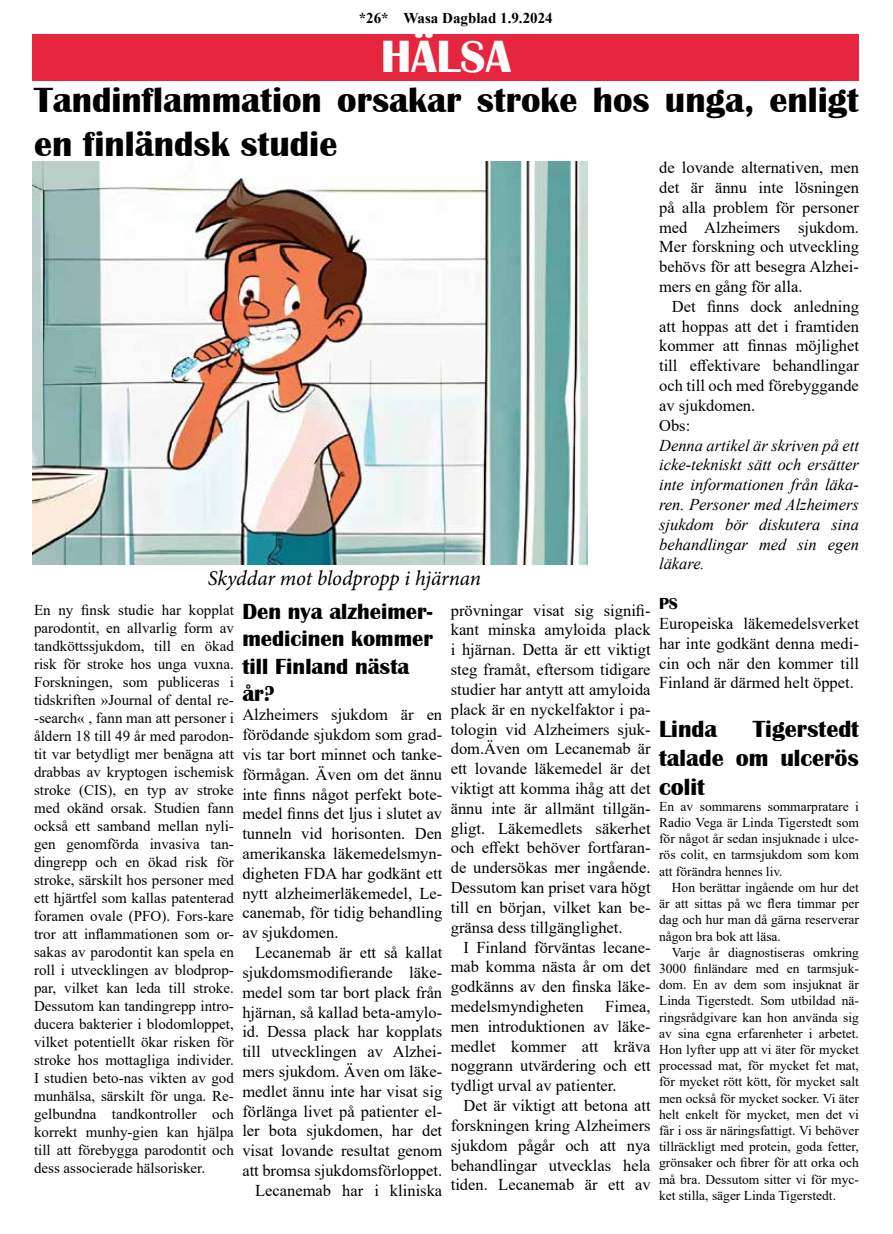
<style>
.page{position:relative;width:893px;height:1234px;background:#fff}
.page>*{position:absolute;margin:0;border:0;box-sizing:border-box;transform-origin:0 0}
.t1{font:700 46.5px "Britannic";color:#fbfdfc}
.t2{font:700 36px/43.2px "Britannic";color:#000}
.t3{font:700 24px/28.8px "Britannic";color:#000;text-align:justify}
.t4{font:700 22.5px/27px "Britannic";color:#000}
.t5{font:italic 21px "Minion Pro";letter-spacing:-.01em;color:#000}
.t6{font:16.5px/19.8px "Times New Roman";color:#000;text-align:justify}
.t7{font:italic 16.5px/19.8px "Times New Roman";color:#000;text-align:justify}
.t8{font:700 16.5px "Britannic";color:#000}
.t9{font:15px/18px "Times New Roman";color:#000;text-align:justify}
.t10{font:700 15px "Times New Roman";color:#000}
.t11{font:13.5px/16.2px "Times New Roman";color:#000;text-align:justify}
</style>
<div class="page">
<div style="left:33px;top:34px;width:826px;height:47px;background:#e6263e"></div>
<img style="left:33px;top:162px;width:554px;height:402px">
<p class="t10" style="left:359px;top:7px;width:195px">*26* Wasa Dagblad 1.9.2024</p>
<h1 class="t1" style="left:381px;top:30px;width:132px">HÄLSA</h1>
<h2 class="t2" style="left:34px;top:79px;width:826px">Tandinflammation orsakar stroke hos unga, enligt en finländsk studie</h2>
<p class="t6" style="left:659px;top:157px;width:201px">de lovande alternativen, men det är ännu inte lösningen på alla problem för personer med Alzheimers sjukdom.<br>Mer forskning och utveckling behövs för att besegra Alzhei&shy;mers en gång för alla.</p>
<p class="t6" style="left:659px;top:296px;width:201px;text-align:left;text-indent:13px">Det finns dock anledning att hoppas att det i framtiden kommer att finnas möjlighet till effektivare behandlingar och till och med förebyggande av sjukdomen.<br>Obs:</p>
<p class="t7" style="left:659px;top:434px;width:201px">Denna artikel är skriven på ett icke-tekniskt sätt och ersätter inte informationen från läka&shy;ren. Personer med Alzheimers sjukdom bör diskutera sina behandlingar med sin egen läkare.</p>
<p class="t8" style="left:659px;top:594px;width:20px">PS</p>
<p class="t6" style="left:659px;top:612px;width:201px">Europeiska läkemedelsverket har inte godkänt denna medi&shy;cin och när den kommer till Finland är därmed helt öppet.</p>
<h3 class="t3" style="left:659px;top:714px;width:60px">Linda</h3>
<p class="t5" style="left:208px;top:564px;width:275px">Skyddar mot blodpropp i hjärnan</p>
<p class="t6" style="left:451px;top:599px;width:201px">prövningar visat sig signifi&shy;kant minska amyloida plack i hjärnan. Detta är ett viktigt steg framåt, eftersom tidigare studier har antytt att amyloida plack är en nyckelfaktor i pa&shy;tologin vid Alzheimers sjuk&shy;dom.Även om Lecanemab är ett lovande läkemedel är det viktigt att komma ihåg att det ännu inte är allmänt tillgän&shy;gligt. Läkemedlets säkerhet och effekt behöver fortfaran&shy;de undersökas mer ingående.<br>Dessutom kan priset vara högt till en början, vilket kan be&shy;gränsa dess tillgänglighet.</p>
<p class="t6" style="left:451px;top:936px;width:201px;text-indent:13px">I Finland förväntas lecane&shy;mab komma nästa år om det godkänns av den finska läke&shy;medelsmyndigheten</p>
<p class="t9" style="left:34px;top:600px;width:201px">En ny finsk studie har kopplat parodontit, en allvarlig form av tandköttssjukdom, till en ökad risk för stroke hos unga vuxna.<br>Forskningen, som publiceras i tidskriften »Journal of dental re--search« , fann man att personer i åldern 18 till 49 år med parodon&shy;tit var betydligt mer benägna att drabbas av kryptogen ischemisk stroke (CIS), en typ av stroke med okänd orsak. Studien fann också ett samband mellan nyli&shy;gen genomförda invasiva tan&shy;dingrepp och en ökad risk för stroke, särskilt hos personer med ett hjärtfel som kallas patenterad foramen ovale (PFO). Fors-kare tror att inflammationen som or&shy;sakas av parodontit kan spela en roll i utvecklingen av blodprop&shy;par, vilket kan leda till stroke.<br>Dessutom kan tandingrepp intro&shy;ducera bakterier i blodomloppet, vilket potentiellt ökar risken för stroke hos mottagliga individer.<br>I studien beto-nas vikten av god munhälsa, särskilt för unga. Re&shy;gelbundna tandkontroller och korrekt munhy-gien kan hjälpa till att förebygga parodontit och dess associerade hälsorisker.</p>
<h3 class="t4" style="left:242px;top:598px;width:192px">Den nya alzheimer&shy;medicinen kommer till Finland nästa år?</h3>
<p class="t6" style="left:242px;top:704px;width:201px">Alzheimers sjukdom är en förödande sjukdom som grad&shy;vis tar bort minnet och tanke&shy;förmågan. Även om det ännu inte finns något perfekt bote&shy;medel finns det ljus i slutet av tunneln vid horisonten. Den amerikanska läkemedelsmyn&shy;digheten FDA har godkänt ett nytt alzheimerläkemedel, Le&shy;canemab, för tidig behandling av sjukdomen.</p>
<p class="t6" style="left:242px;top:941px;width:201px;text-align:right">Lecanemab är ett så kallat sjukdomsmodifierande läke&shy;medel som tar bort plack från hjärnan, så kallad beta-amylo&shy;id. Dessa plack har kopplats till utvecklingen av Alzhei&shy;mers sjukdom. Även om läke&shy;medlet ännu inte har visat sig förlänga livet på patienter el&shy;ler bota sjukdomen, har det visat lovande resultat genom att bromsa sjukdomsförloppet.<br>Lecanemab har i kliniska</p>
<h3 class="t3" style="left:659px;top:714px;width:201px;text-indent:94px">Tigerstedt talade om ulcerös colit</h3>
<p class="t11" style="left:659px;top:797px;width:201px">En av sommarens sommarpratare i Radio Vega är Linda Tigerstedt som för något år sedan insjuknade i ulce&shy;rös colit, en tarmsjukdom som kom att förändra hennes liv.</p>
<p class="t11" style="left:659px;top:878px;width:201px;text-indent:13px">Hon berättar ingående om hur det är att sittas på wc flera timmar per dag och hur man då gärna reserverar någon bra bok att läsa.</p>
<p class="t11" style="left:659px;top:943px;width:201px;text-indent:13px">Varje år diagnostiseras omkring 3000 finländare med en tarmsjuk&shy;dom. En av dem som insjuknat är Linda Tigerstedt. Som utbildad nä&shy;ringsrådgivare kan hon använda sig av sina egna erfarenheter i arbetet.<br>Hon lyfter upp att vi äter för mycket processad mat, för mycket fet mat, för mycket rött kött, för mycket salt men också för mycket socker. Vi äter helt enkelt för mycket, men det vi får i oss är näringsfattigt. Vi behöver tillräckligt med protein, goda fetter, grönsaker och fibrer för att orka och må bra. Dessutom sitter vi för myc&shy;ket stilla, säger Linda Tigerstedt.</p>
<p class="t6" style="left:451px;top:995px;width:201px;text-indent:154px">Fimea, men introduktionen av läke&shy;medlet kommer att kräva noggrann utvärdering och ett tydligt urval av patienter.</p>
<p class="t6" style="left:451px;top:1094px;width:201px;text-indent:13px">Det är viktigt att betona att forskningen kring Alzheimers sjukdom pågår och att nya behandlingar utvecklas hela tiden. Lecanemab är ett av</p>
</div>
